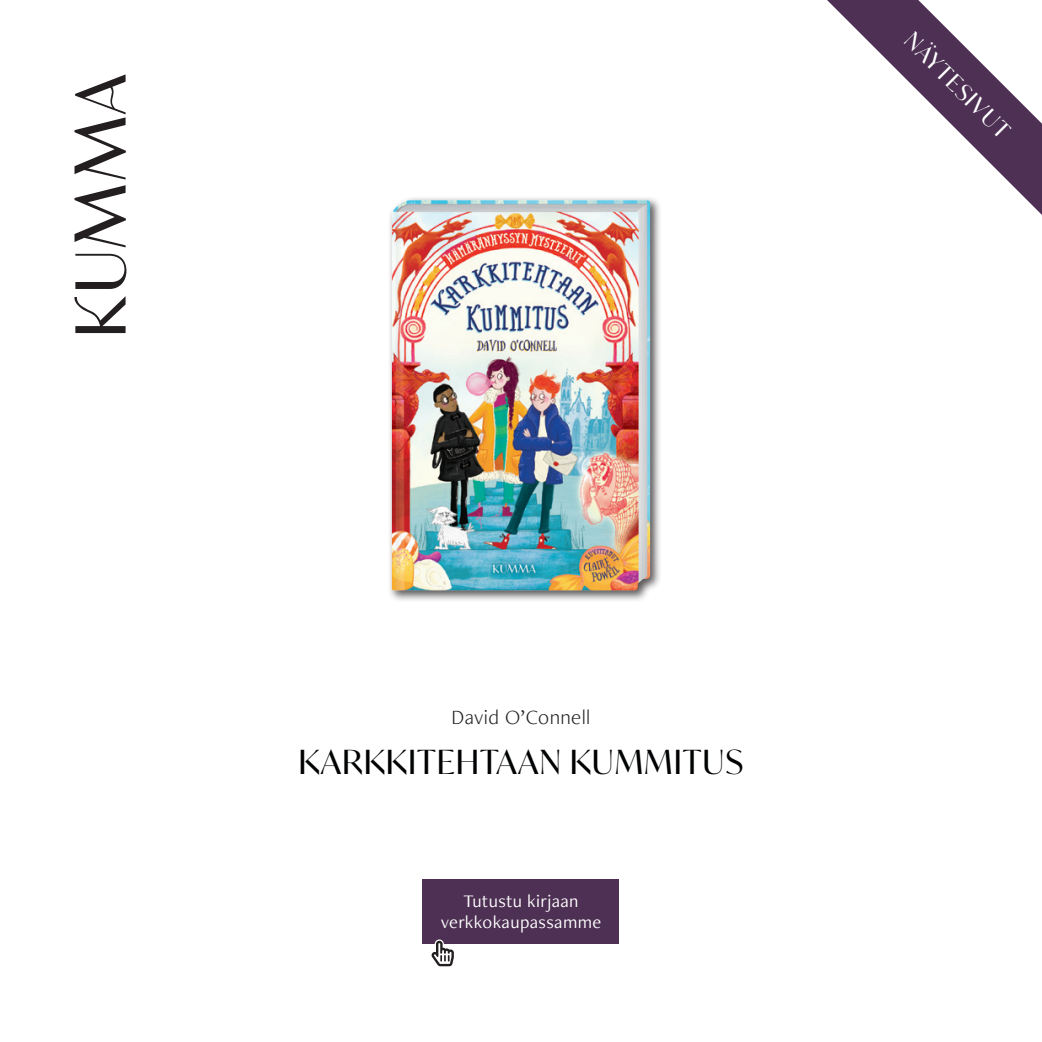
<style>
.page{position:relative;width:1042px;height:1042px;background:#fff}
.page>*{position:absolute;margin:0;border:0;box-sizing:border-box;transform-origin:0 0}
.t1{font:33.25px "Ivy Mode";letter-spacing:.03em;color:#010203}
.t2{font:22.75px "Ivy Mode";color:#fff}
.t3{font:300 21px "Freight Neo Pro";letter-spacing:.02em;color:#231f20}
.t4{font:18.38px/21px "Freight Neo Pro";letter-spacing:.02em;color:#fff;text-align:center}
</style>
<div class="page">
<svg style="left:827px;top:0;width:215px;height:215px"></svg>
<svg style="left:75px;top:254px;width:51px;height:35px"></svg>
<svg style="left:74px;top:296px;width:52px;height:37px"></svg>
<svg style="left:74px;top:74px;width:52px;height:173px"></svg>
<div style="left:387px;top:196px;width:275px;height:406px;background:#231f20;opacity:.75"></div>
<img style="left:392px;top:200px;width:258px;height:390px">
<div style="left:422px;top:879px;width:197px;height:64px;background:#4d3053"></div>
<svg style="left:428px;top:939px;width:29px;height:28px"></svg>
<p class="t2" style="left:919px;top:26px;width:139px;rotate:45deg">NÄYTESIVUT</p>
<p class="t3" style="left:451px;top:703px;width:140px">David O’Connell</p>
<h1 class="t1" style="left:298px;top:739px;width:446px">KARKKITEHTAAN KUMMITUS</h1>
<p class="t4" style="left:441px;top:889px;width:162px">Tutustu kirjaan verkkokaupassamme</p>
</div>
